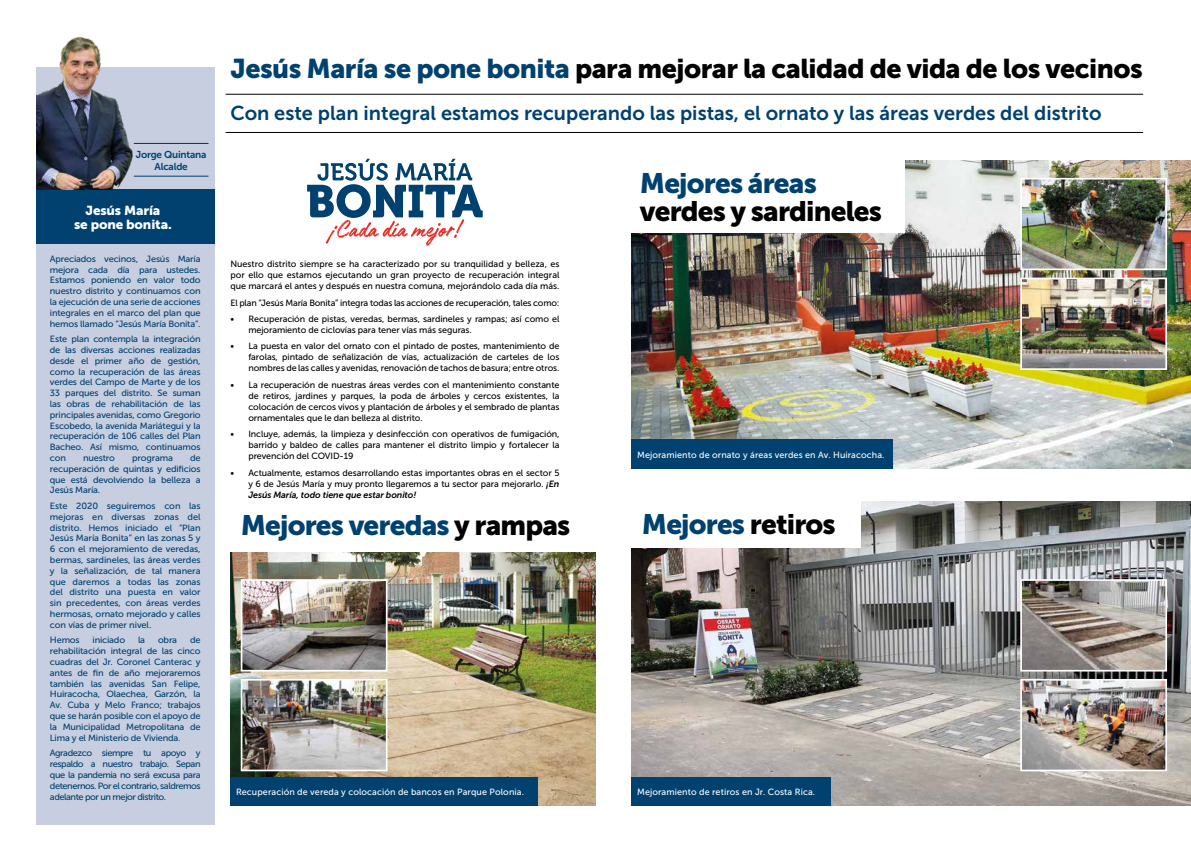
<style>
.page{position:relative;width:1191px;height:842px;background:#fff}
.page>*{position:absolute;margin:0;border:0;box-sizing:border-box;transform-origin:0 0}
.t1{font:28px "Museo Sans 900";letter-spacing:-.03em;color:#004170}
.t2{font:28px "Museo Sans 900";letter-spacing:-.03em;color:#000}
.t3{font:27px "Museo Sans 900";letter-spacing:-.02em;color:#000}
.t4{font:20px "Museo Sans 700";color:#004170}
.t5{font:13px/14px "Museo Sans 900";letter-spacing:-.01em;color:#fff;text-align:center}
.t6{font:10px/12px "Museo Sans 700";letter-spacing:-.02em;color:#004170;text-align:center}
.t7{font:9px/10.8px "Museo Sans 500";letter-spacing:-.02em;color:#004170;text-align:justify}
.t8{font:9px/11px "Museo Sans 500";letter-spacing:-.01em;color:#000;text-align:justify}
.t9{font:9px "Museo Sans 500";letter-spacing:.01em;color:#fff}
.t10{font:italic 9px "Museo Sans 700";letter-spacing:-.01em;color:#000}
.s1{color:#004170}
.s2{font-family:"Museo Sans 700";font-style:italic}
.s3{color:#000}
</style>
<div class="page">
<img style="left:631px;top:501px;width:560px;height:305px">
<img style="left:230px;top:552px;width:365px;height:254px">
<div style="left:36px;top:68px;width:178px;height:757px;background:#c6cee0"></div>
<div style="left:36px;top:189px;width:178px;height:54px;background:#004170"></div>
<img style="left:36px;top:36px;width:114px;height:153px">
<hr style="left:134px;top:143px;width:74px;height:1px;background:#004170">
<hr style="left:134px;top:176px;width:74px;height:1px;background:#004170">
<svg style="left:307px;top:159px;width:176px;height:87px"></svg>
<hr style="left:226px;top:94px;width:917px;height:1px;background:#000">
<hr style="left:226px;top:132px;width:917px;height:1px;background:#000">
<div style="left:627px;top:498px;width:233px;height:50px;background:#fff"></div>
<img style="left:631px;top:161px;width:560px;height:308px">
<img style="left:1023px;top:181px;width:141px;height:86px">
<div style="left:1020px;top:178px;width:147px;height:92px;border:2px solid #fff"></div>
<img style="left:1023px;top:582px;width:141px;height:86px">
<div style="left:1020px;top:579px;width:147px;height:92px;border:2px solid #fff"></div>
<img style="left:244px;top:582px;width:140px;height:86px">
<div style="left:241px;top:579px;width:146px;height:92px;border:2px solid #fff"></div>
<img style="left:1023px;top:281px;width:141px;height:86px">
<div style="left:1020px;top:278px;width:147px;height:92px;border:2px solid #fff"></div>
<img style="left:1023px;top:682px;width:141px;height:86px">
<div style="left:1020px;top:679px;width:147px;height:92px;border:2px solid #fff"></div>
<img style="left:244px;top:682px;width:140px;height:86px">
<div style="left:241px;top:679px;width:146px;height:92px;border:2px solid #fff"></div>
<div style="left:631px;top:439px;width:262px;height:30px;background:#004170"></div>
<div style="left:631px;top:159px;width:274px;height:74px;background:#fff"></div>
<div style="left:631px;top:777px;width:200px;height:29px;background:#004170"></div>
<div style="left:230px;top:777px;width:308px;height:29px;background:#004170"></div>
<p class="t6" style="left:136px;top:148px;width:72px">Jorge Quintana<br>Alcalde</p>
<h3 class="t5" style="left:74px;top:203px;width:99px">Jesús María<br>se pone bonita.</h3>
<p class="t7" style="left:50px;top:253px;width:152px">Apreciados vecinos, Jesús María mejora cada día para ustedes.<br>Estamos poniendo en valor todo nuestro distrito y continuamos con la ejecución de una serie de acciones integrales en el marco del plan que hemos llamado “Jesús María Bonita”.</p>
<p class="t7" style="left:50px;top:334px;width:152px">Este plan contempla la integración de las diversas acciones realizadas desde el primer año de gestión, como la recuperación de las áreas verdes del Campo de Marte y de los 33 parques del distrito. Se suman las obras de rehabilitación de las principales avenidas, como Gregorio Escobedo, la avenida Mariátegui y la recuperación de 106 calles del Plan Bacheo. Así mismo, continuamos con</p>
<p class="t7" style="left:50px;top:453px;width:152px;text-indent:140px">de recuperación de quintas y edificios que está devolviendo la belleza a Jesús María.</p>
<p class="t7" style="left:50px;top:501px;width:152px">Este 2020 seguiremos con las mejoras en diversas zonas del distrito. Hemos iniciado el “Plan Jesús María Bonita” en las zonas 5 y 6 con el mejoramiento de veredas, bermas, sardineles, las áreas verdes y la señalización, de tal manera que daremos a todas las zonas del distrito una puesta en valor sin precedentes, con áreas verdes hermosas, ornato mejorado y calles con vías de primer nivel.</p>
<p class="t7" style="left:50px;top:635px;width:31px">Hemos</p>
<p class="t7" style="left:93px;top:635px;width:34px">iniciado</p>
<p class="t7" style="left:138px;top:635px;width:9px">la</p>
<p class="t7" style="left:158px;top:635px;width:21px">obra</p>
<p class="t7" style="left:83px;top:453px;width:33px">nuestro</p>
<p class="t7" style="left:132px;top:453px;width:42px">programa</p>
<p class="t7" style="left:50px;top:635px;width:152px;text-indent:140px">de rehabilitación integral de las cinco cuadras del Jr. Coronel Canterac y antes de fin de año mejoraremos también las avenidas San Felipe, Huiracocha, Olaechea, Garzón, la Av. Cuba y Melo Franco; trabajos que se harán posible con el apoyo de la Municipalidad Metropolitana de Lima y el Ministerio de Vivienda.</p>
<p class="t7" style="left:50px;top:748px;width:152px">Agradezco siempre tu apoyo y respaldo a nuestro trabajo. Sepan que la pandemia no será excusa para detenernos. Por el contrario, saldremos adelante por un mejor distrito.</p>
<h2 class="t3" style="left:230px;top:53px;width:914px"><span class="s1">Jesús María se pone bonita</span> para mejorar la calidad de vida de los vecinos</h2>
<h3 class="t4" style="left:230px;top:102px;width:872px">Con este plan integral estamos recuperando las pistas, el ornato y las áreas verdes del distrito</h3>
<p class="t8" style="left:230px;top:259px;width:331px">Nuestro distrito siempre se ha caracterizado por su tranquilidad y belleza, es por ello que estamos ejecutando un gran proyecto de recuperación integral que marcará el antes y después en nuestra comuna, mejorándolo cada día más.</p>
<p class="t8" style="left:230px;top:297px;width:330px">El plan “Jesús María Bonita” integra todas las acciones de recuperación, tales como:</p>
<p class="t8" style="left:248px;top:313px;width:313px;text-indent:-18px">• Recuperación de pistas, veredas, bermas, sardineles y rampas; así como el mejoramiento de ciclovías para tener vías más seguras.</p>
<p class="t8" style="left:248px;top:341px;width:313px;text-indent:-18px">• La puesta en valor del ornato con el pintado de postes, mantenimiento de farolas, pintado de señalización de vías, actualización de carteles de los nombres de las calles y avenidas, renovación de tachos de basura; entre otros.</p>
<p class="t8" style="left:248px;top:379px;width:313px;text-indent:-18px">• La recuperación de nuestras áreas verdes con el mantenimiento constante de retiros, jardines y parques, la poda de árboles y cercos existentes, la colocación de cercos vivos y plantación de árboles y el sembrado de plantas ornamentales que le dan belleza al distrito.</p>
<p class="t8" style="left:248px;top:429px;width:313px;text-indent:-18px">• Incluye, además, la limpieza y desinfección con operativos de fumigación, barrido y baldeo de calles para mantener el distrito limpio y fortalecer la prevención del COVID-19</p>
<p class="t8" style="left:230px;top:467px;width:331px;text-align:right">• Actualmente, estamos desarrollando estas importantes obras en el sector 5 y 6 de Jesús María y muy pronto llegaremos a tu sector para mejorarlo. <span class="s2">¡En</span></p>
<p class="t10" style="left:248px;top:489px;width:169px">Jesús María, todo tiene que estar bonito!</p>
<h1 class="t1" style="left:640px;top:168px;width:178px">Mejores áreas</h1>
<h1 class="t2" style="left:640px;top:196px;width:244px">verdes y sardineles</h1>
<p class="t9" style="left:637px;top:449px;width:249px">Mejoramiento de ornato y áreas verdes en Av. Huiracocha.</p>
<h1 class="t1" style="left:241px;top:510px;width:331px">Mejores veredas <span class="s3">y rampas</span></h1>
<h1 class="t1" style="left:642px;top:508px;width:195px">Mejores <span class="s3">retiros</span></h1>
<p class="t9" style="left:236px;top:787px;width:289px">Recuperación de vereda y colocación de bancos en Parque Polonia.</p>
<p class="t9" style="left:637px;top:787px;width:179px">Mejoramiento de retiros en Jr. Costa Rica.</p>
</div>
